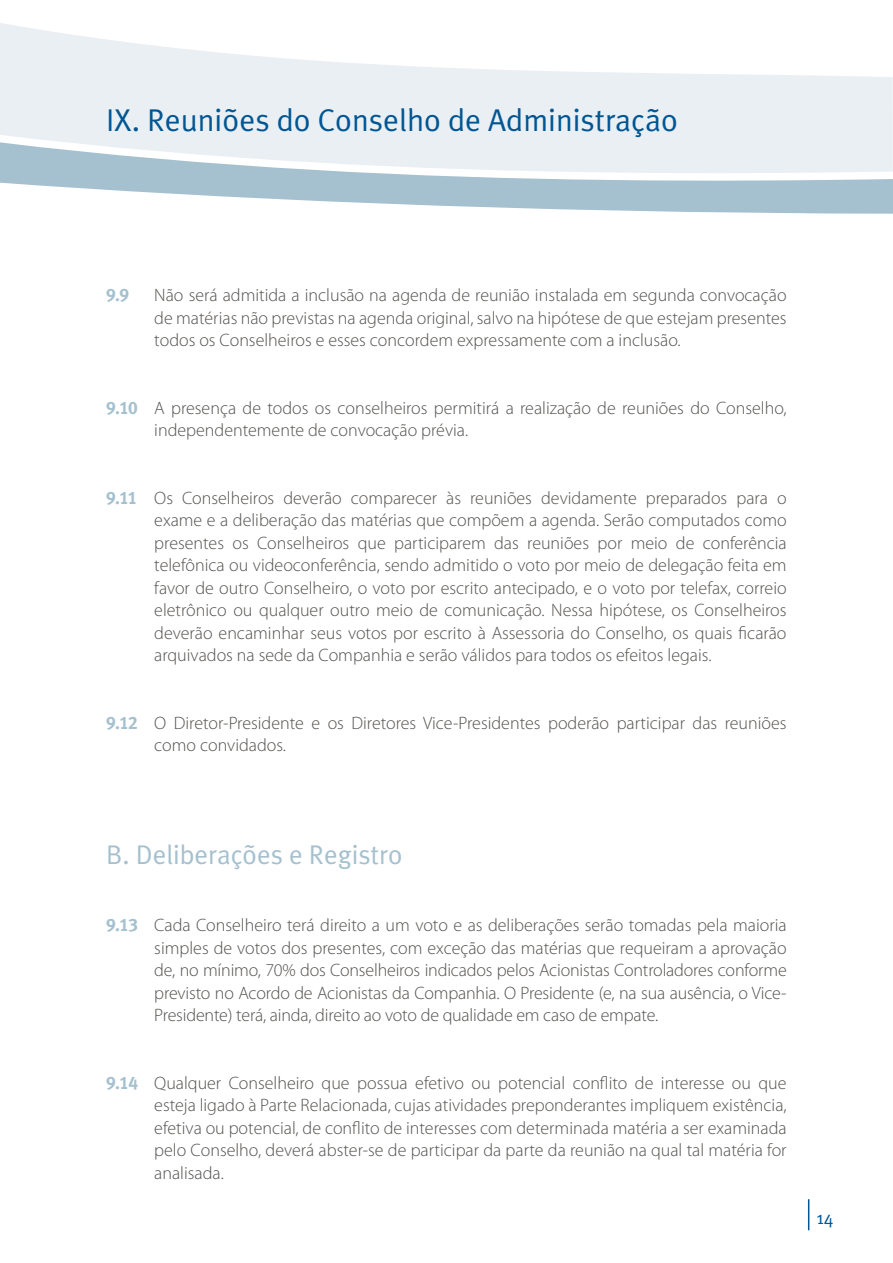
<style>
.page{position:relative;width:893px;height:1263px;background:#fff}
.page>*{position:absolute;margin:0;border:0;box-sizing:border-box;transform-origin:0 0}
.t1{font:31.5px "Meta Plus Normal";color:#005693}
.t2{font:27px "Meta Plus Normal";color:#a5c0ce}
.t3{font:300 18px/22.5px "Myriad Pro";color:#54524f;text-align:justify}
.t4{font:18px "Meta Plus Bold Caps";color:#a5c0ce}
.t5{font:18px "Meta Plus Normal";color:#005693}
.s1{font-family:"Meta Plus Bold Caps";font-weight:400;color:#a5c0ce}
</style>
<div class="page">
<svg style="left:0;top:23px;width:893px;height:65px"></svg>
<svg style="left:0;top:88px;width:893px;height:126px;background:#dae5eb"></svg>
<hr style="left:808px;top:1199px;width:1px;height:31px;background:#005693">
<svg style="left:0;top:179px;width:38px;height:5px"></svg>
<h1 class="t1" style="left:106px;top:102px;width:573px">IX. Reuniões do Conselho de Administração</h1>
<p class="t4" style="left:106px;top:285px;width:24px">9.9</p>
<p class="t3" style="left:154px;top:284px;width:634px">Não será admitida a inclusão na agenda de reunião instalada em segunda convocação de matérias não previstas na agenda original, salvo na hipótese de que estejam presentes todos os Conselheiros e esses concordem expressamente com a inclusão.</p>
<p class="t3" style="left:154px;top:397px;width:634px;text-indent:-48px"><span class="s1">9.10</span> A presença de todos os conselheiros permitirá a realização de reuniões do Conselho, independentemente de convocação prévia.</p>
<p class="t3" style="left:154px;top:487px;width:634px;text-indent:-48px"><span class="s1">9.11</span> Os Conselheiros deverão comparecer às reuniões devidamente preparados para o exame e a deliberação das matérias que compõem a agenda. Serão computados como presentes os Conselheiros que participarem das reuniões por meio de conferência telefônica ou videoconferência, sendo admitido o voto por meio de delegação feita em favor de outro Conselheiro, o voto por escrito antecipado, e o voto por telefax, correio eletrônico ou qualquer outro meio de comunicação. Nessa hipótese, os Conselheiros deverão encaminhar seus votos por escrito à Assessoria do Conselho, os quais ficarão arquivados na sede da Companhia e serão válidos para todos os efeitos legais.</p>
<p class="t3" style="left:154px;top:712px;width:634px;text-indent:-48px"><span class="s1">9.12</span> O Diretor-Presidente e os Diretores Vice-Presidentes poderão participar das reuniões como convidados.</p>
<h2 class="t2" style="left:106px;top:839px;width:298px">B. Deliberações e Registro</h2>
<p class="t3" style="left:154px;top:914px;width:634px;text-indent:-48px"><span class="s1">9.13</span> Cada Conselheiro terá direito a um voto e as deliberações serão tomadas pela maioria simples de votos dos presentes, com exceção das matérias que requeiram a aprovação de, no mínimo, 70% dos Conselheiros indicados pelos Acionistas Controladores conforme previsto no Acordo de Acionistas da Companhia. O Presidente (e, na sua ausência, o Vice-Presidente) terá, ainda, direito ao voto de qualidade em caso de empate.</p>
<p class="t3" style="left:154px;top:1072px;width:634px;text-indent:-48px"><span class="s1">9.14</span> Qualquer Conselheiro que possua efetivo ou potencial conflito de interesse ou que esteja ligado à Parte Relacionada, cujas atividades preponderantes impliquem existência, efetiva ou potencial, de conflito de interesses com determinada matéria a ser examinada pelo Conselho, deverá abster-se de participar da parte da reunião na qual tal matéria for analisada.</p>
<p class="t5" style="left:816px;top:1207px;width:18px">14</p>
</div>
